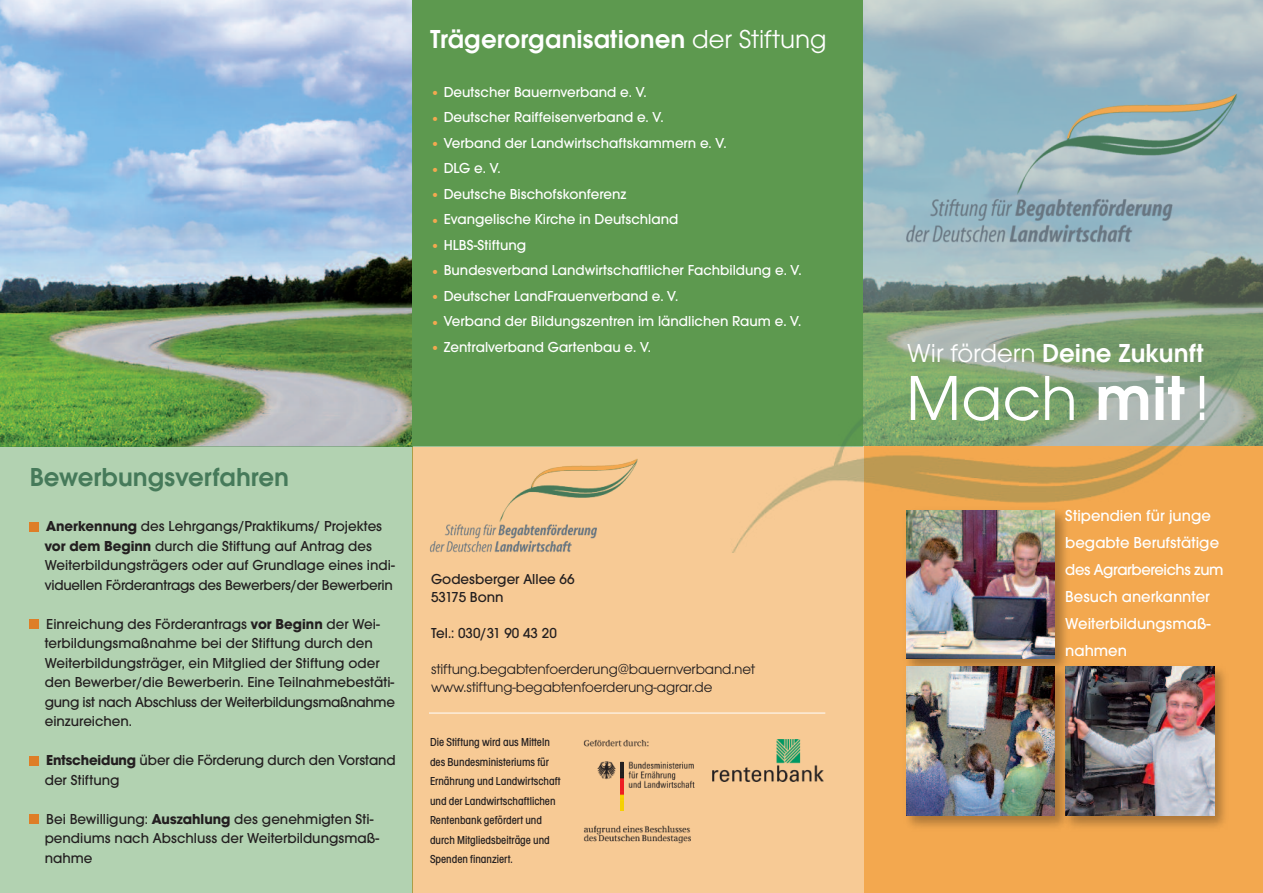
<style>
.page{position:relative;width:1263px;height:893px;background:#fff}
.page>*{position:absolute;margin:0;border:0;box-sizing:border-box;transform-origin:0 0}
.t1{font:66px "Avant Garde Gothic Itc T";color:#fff}
.t2{font:600 27px "Avant Garde Gothic Itc T";color:#fff}
.t3{font:600 27px "Avant Garde Gothic Itc T";color:#467a5a}
.t4{font:500 16.5px/27px "Avant Garde Gothic Itc T";color:#fff}
.t5{font:500 15px/19.5px "Avant Garde Gothic Itc T";color:#231f20}
.t6{font:500 15px "Avant Garde Gothic Itc T";color:#fff}
.t7{font:15px/18px "Avant Garde Gothic Itc T";letter-spacing:-.01em;color:#231f20}
.t8{font:500 condensed 12px/19.5px "Avant Garde Gothic Itc T";color:#231f20}
.s1{font-weight:400}
.s2{color:#f3a84f}
.s3{font-weight:700}
.s4{font-weight:600}
</style>
<div class="page">
<img style="left:863px;top:0;width:400px;height:294px">
<img style="left:0;top:0;width:412px;height:446px">
<div style="left:412px;top:446px;width:851px;height:447px;background:#f3a84f"></div>
<img style="left:886px;top:68px;width:371px;height:199px">
<img style="left:1065px;top:89px;width:174px;height:50px">
<img style="left:906px;top:553px;width:149px;height:106px">
<img style="left:906px;top:660px;width:152px;height:167px">
<img style="left:906px;top:667px;width:149px;height:149px">
<img style="left:1058px;top:660px;width:167px;height:167px">
<img style="left:1065px;top:667px;width:149px;height:149px">
<div style="left:838px;top:0;width:25px;height:446px;background:#5d994f"></div>
<div style="left:412px;top:0;width:426px;height:446px;background:#5d994f"></div>
<div style="left:413px;top:446px;width:450px;height:447px;background:#f7ca95"></div>
<div style="left:0;top:446px;width:412px;height:447px;background:#b2d2b1"></div>
<img style="left:776px;top:739px;width:25px;height:25px">
<img style="left:713px;top:765px;width:110px;height:17px">
<img style="left:583px;top:739px;width:130px;height:105px">
<img style="left:620px;top:763px;width:3px;height:47px">
<div style="left:30px;top:522px;width:9px;height:9px;background:#de7e27"></div>
<div style="left:30px;top:619px;width:9px;height:10px;background:#de7e27"></div>
<div style="left:30px;top:756px;width:9px;height:9px;background:#de7e27"></div>
<div style="left:30px;top:814px;width:9px;height:10px;background:#de7e27"></div>
<img style="left:418px;top:446px;width:231px;height:107px">
<img style="left:530px;top:456px;width:109px;height:31px">
<hr style="left:429px;top:713px;width:396px;height:1px;background:#fff">
<img style="left:678px;top:294px;width:585px;height:259px">
<h2 class="t2" style="left:430px;top:23px;width:398px">Trägerorganisationen <span class="s1">der Stiftung</span></h2>
<p class="t6" style="left:430px;top:83px;width:218px"><span class="s2">•</span> Deutscher Bauernverband e. V.</p>
<p class="t6" style="left:430px;top:108px;width:235px"><span class="s2">•</span> Deutscher Raiffeisenverband e. V.</p>
<p class="t6" style="left:430px;top:134px;width:298px"><span class="s2">•</span> Verband der Landwirtschaftskammern e. V.</p>
<p class="t6" style="left:430px;top:159px;width:72px"><span class="s2">•</span> DLG e. V.</p>
<p class="t6" style="left:430px;top:185px;width:198px"><span class="s2">•</span> Deutsche Bischofskonferenz</p>
<p class="t6" style="left:430px;top:210px;width:250px"><span class="s2">•</span> Evangelische Kirche in Deutschland</p>
<p class="t6" style="left:430px;top:236px;width:98px"><span class="s2">•</span> HLBS-Stiftung</p>
<p class="t6" style="left:430px;top:261px;width:373px"><span class="s2">•</span> Bundesverband Landwirtschaftlicher Fachbildung e. V.</p>
<p class="t6" style="left:430px;top:287px;width:250px"><span class="s2">•</span> Deutscher LandFrauenverband e. V.</p>
<p class="t6" style="left:430px;top:312px;width:373px"><span class="s2">•</span> Verband der Bildungszentren im ländlichen Raum e. V.</p>
<p class="t6" style="left:430px;top:338px;width:223px"><span class="s2">•</span> Zentralverband Gartenbau e. V.</p>
<h2 class="t3" style="left:30px;top:461px;width:261px">Bewerbungsverfahren</h2>
<p class="t5" style="left:45px;top:516px;width:351px"><span class="s3">Anerkennung</span> des Lehrgangs/Praktikums/ Projektes <span class="s3">vor dem Beginn</span> durch die Stiftung auf Antrag des Weiterbildungsträgers oder auf Grundlage eines indi&shy;viduellen Förderantrags des Bewerbers/der Bewerberin</p>
<p class="t5" style="left:45px;top:614px;width:352px">Einreichung des Förderantrags <span class="s3">vor Beginn</span> der Wei&shy;terbildungsmaßnahme bei der Stiftung durch den Weiterbildungsträger, ein Mitglied der Stiftung oder den Bewerber/die Bewerberin. Eine Teilnahmebestäti&shy;gung ist nach Abschluss der Weiterbildungsmaßnahme einzureichen.</p>
<p class="t5" style="left:45px;top:750px;width:352px"><span class="s3">Entscheidung</span> über die Förderung durch den Vorstand der Stiftung</p>
<p class="t5" style="left:45px;top:809px;width:336px">Bei Bewilligung: <span class="s3">Auszahlung</span> des genehmigten Sti&shy;pendiums nach Abschluss der Weiterbildungsmaß&shy;nahme</p>
<p class="t5" style="left:431px;top:570px;width:145px;line-height:18px">Godesberger Allee 66<br>53175 Bonn</p>
<p class="t5" style="left:431px;top:623px;width:127px">Tel.: 030/31 90 43 20</p>
<p class="t7" style="left:431px;top:660px;width:325px">stiftung.begabtenfoerderung@bauernverband.net www.stiftung-begabtenfoerderung-agrar.de</p>
<p class="t8" style="left:430px;top:732px;width:132px">Die Stiftung wird aus Mitteln des Bundesministeriums für<br>Ernährung und Landwirtschaft und der Landwirtschaftlichen<br>Rentenbank gefördert und durch Mitgliedsbeiträge und<br>Spenden finanziert.</p>
<h2 class="t2" style="left:907px;top:337px;width:298px"><span class="s1">Wir fördern</span> Deine Zukunft</h2>
<h1 class="t1" style="left:906px;top:359px;width:305px">Mach <span class="s4">mit</span>!</h1>
<p class="t4" style="left:1065px;top:502px;width:160px">Stipendien für junge begabte Berufstätige des Agrarbereichs zum<br>Besuch anerkannter<br>Weiterbildungsmaß&shy;nahmen</p>
</div>
